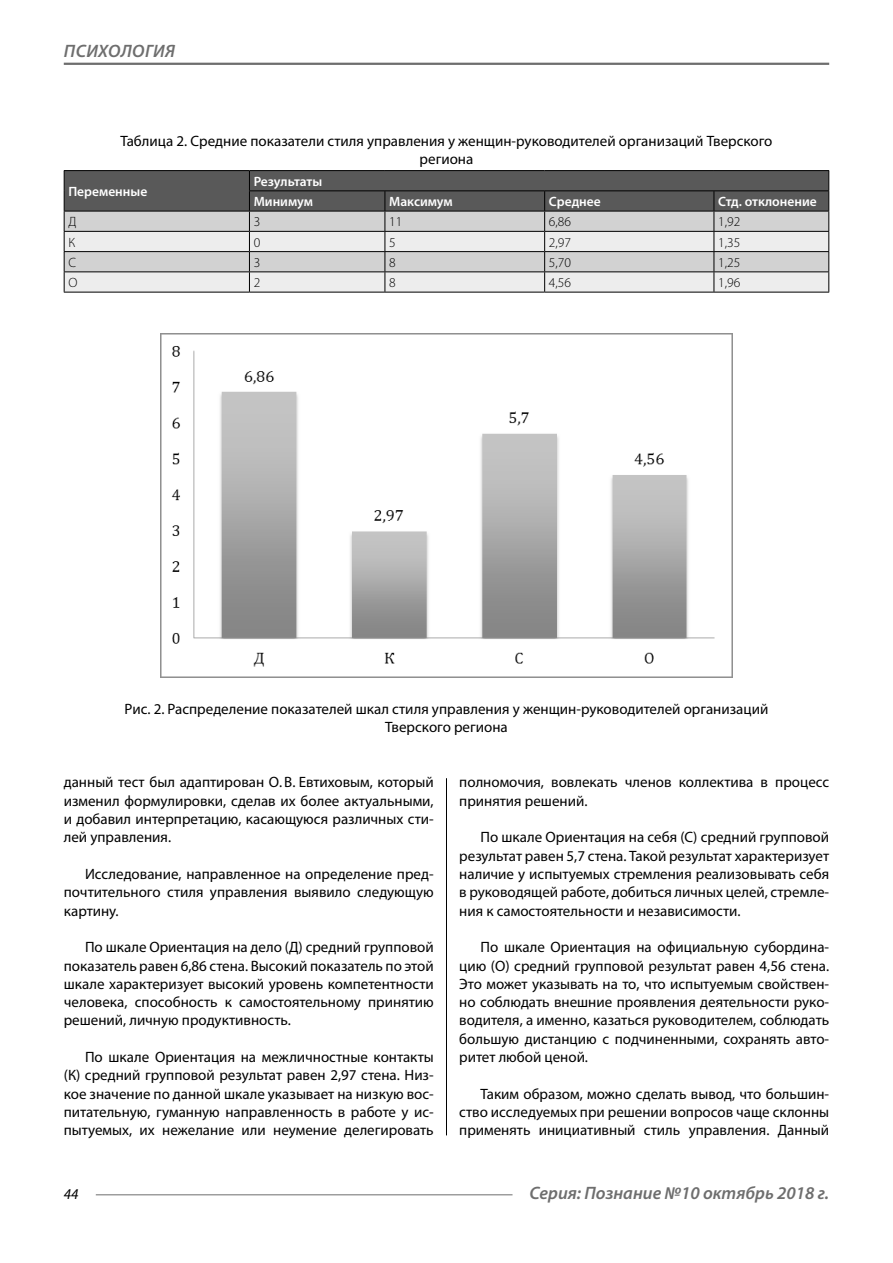
<style>
.page{position:relative;width:893px;height:1263px;background:#fff}
.page>*{position:absolute;margin:0;border:0;box-sizing:border-box;transform-origin:0 0}
.t1{font:italic 600 18px "Myriad Pro";color:#6e6e6e}
.Normal{font:15px/18.3px "Myriad Pro";color:#000;text-align:justify}
.podpis{font:15px/18.3px "Myriad Pro";color:#000;text-align:center}
.t2{font:italic 15px "Myriad Pro";color:#000}
.Tab_header{font:600 13.5px "Myriad Pro";color:#fff}
.Tab_content{font:300 13.5px "Myriad Pro";color:#000}
</style>
<div class="page">
<hr style="left:64px;top:63px;width:765px;height:2px;background:#6e6e6e">
<hr style="left:96px;top:1194px;width:416px;height:1px;background:#6e6e6e">
<hr style="left:64px;top:292px;width:185px;height:1px;background:#000">
<hr style="left:249px;top:292px;width:136px;height:1px;background:#000">
<hr style="left:385px;top:292px;width:160px;height:1px;background:#000">
<hr style="left:545px;top:292px;width:169px;height:1px;background:#000">
<hr style="left:714px;top:292px;width:115px;height:1px;background:#000">
<hr style="left:64px;top:170px;width:185px;height:1px;background:#000">
<hr style="left:249px;top:170px;width:136px;height:1px;background:#000">
<hr style="left:385px;top:170px;width:160px;height:1px;background:#000">
<hr style="left:545px;top:170px;width:169px;height:1px;background:#000">
<hr style="left:714px;top:170px;width:115px;height:1px;background:#000">
<svg style="left:64px;top:171px;width:765px;height:121px;background:#aaa"></svg>
<hr style="left:64px;top:211px;width:185px;height:1px;background:#000">
<hr style="left:249px;top:211px;width:136px;height:1px;background:#000">
<hr style="left:385px;top:211px;width:160px;height:1px;background:#000">
<hr style="left:545px;top:211px;width:169px;height:1px;background:#000">
<hr style="left:714px;top:211px;width:115px;height:1px;background:#000">
<img style="left:160px;top:333px;width:572px;height:344px">
<hr style="left:446px;top:778px;width:1px;height:357px;background:#000">
<p class="t1" style="left:64px;top:39px;width:57px">Психология</p>
<p class="podpis" style="left:120px;top:131px;width:653px">Таблица 2. Средние показатели стиля управления у женщин-руководителей организаций Тверского региона</p>
<p class="Tab_header" style="left:68px;top:183px;width:80px">Переменные</p>
<p class="Tab_header" style="left:254px;top:173px;width:70px">Результаты</p>
<p class="Tab_header" style="left:254px;top:193px;width:61px">Минимум</p>
<p class="Tab_header" style="left:389px;top:193px;width:65px">Максимум</p>
<p class="Tab_header" style="left:549px;top:193px;width:53px">Среднее</p>
<p class="Tab_header" style="left:718px;top:193px;width:100px">Стд. отклонение</p>
<p class="Tab_content" style="left:68px;top:214px;width:10px">Д</p>
<p class="Tab_content" style="left:254px;top:214px;width:8px">3</p>
<p class="Tab_content" style="left:389px;top:214px;width:15px">11</p>
<p class="Tab_content" style="left:549px;top:214px;width:24px">6,86</p>
<p class="Tab_content" style="left:718px;top:214px;width:24px">1,92</p>
<p class="Tab_content" style="left:68px;top:234px;width:8px">К</p>
<p class="Tab_content" style="left:254px;top:234px;width:8px">0</p>
<p class="Tab_content" style="left:389px;top:234px;width:8px">5</p>
<p class="Tab_content" style="left:549px;top:234px;width:24px">2,97</p>
<p class="Tab_content" style="left:718px;top:234px;width:24px">1,35</p>
<p class="Tab_content" style="left:68px;top:254px;width:9px">С</p>
<p class="Tab_content" style="left:254px;top:254px;width:8px">3</p>
<p class="Tab_content" style="left:389px;top:254px;width:8px">8</p>
<p class="Tab_content" style="left:549px;top:254px;width:24px">5,70</p>
<p class="Tab_content" style="left:718px;top:254px;width:24px">1,25</p>
<p class="Tab_content" style="left:68px;top:274px;width:11px">О</p>
<p class="Tab_content" style="left:254px;top:274px;width:8px">2</p>
<p class="Tab_content" style="left:389px;top:274px;width:8px">8</p>
<p class="Tab_content" style="left:549px;top:274px;width:24px">4,56</p>
<p class="Tab_content" style="left:718px;top:274px;width:24px">1,96</p>
<p class="podpis" style="left:125px;top:699px;width:645px">Рис. 2. Распределение показателей шкал стиля управления у женщин-руководителей организаций<br>Тверского региона</p>
<p class="Normal" style="left:64px;top:773px;width:371px">данный тест был адаптирован О.В. Евтиховым, который изменил формулировки, сделав их более актуальными, и добавил интерпретацию, касающуюся различных сти&shy;лей управления.</p>
<p class="Normal" style="left:64px;top:864px;width:371px;text-indent:21px">Исследование, направленное на определение пред&shy;почтительного стиля управления выявило следующую картину.</p>
<p class="Normal" style="left:64px;top:938px;width:371px;text-indent:21px">По шкале Ориентация на дело (Д) средний групповой показатель равен 6,86 стена. Высокий показатель по этой шкале характеризует высокий уровень компетентности человека, способность к самостоятельному принятию решений, личную продуктивность.</p>
<p class="Normal" style="left:64px;top:1048px;width:371px;text-indent:21px">По шкале Ориентация на межличностные контакты (К) средний групповой результат равен 2,97 стена. Низ&shy;кое значение по данной шкале указывает на низкую вос&shy;питательную, гуманную направленность в работе у ис&shy;пытуемых, их нежелание или неумение делегировать</p>
<p class="Normal" style="left:459px;top:773px;width:371px">полномочия, вовлекать членов коллектива в процесс принятия решений.</p>
<p class="Normal" style="left:459px;top:828px;width:371px;text-indent:21px">По шкале Ориентация на себя (С) средний групповой результат равен 5,7 стена. Такой результат характеризует наличие у испытуемых стремления реализовывать себя в руководящей работе, добиться личных целей, стремле&shy;ния к самостоятельности и независимости.</p>
<p class="Normal" style="left:459px;top:938px;width:371px;text-indent:21px">По шкале Ориентация на официальную субордина&shy;цию (О) средний групповой результат равен 4,56 стена.<br>Это может указывать на то, что испытуемым свойствен&shy;но соблюдать внешние проявления деятельности руко&shy;водителя, а именно, казаться руководителем, соблюдать большую дистанцию с подчиненными, сохранять авто&shy;ритет любой ценой.</p>
<p class="Normal" style="left:459px;top:1084px;width:371px;text-indent:21px">Таким образом, можно сделать вывод, что большин&shy;ство исследуемых при решении вопросов чаще склонны применять инициативный стиль управления. Данный</p>
<p class="t2" style="left:64px;top:1185px;width:16px">44</p>
<p class="t1" style="left:529px;top:1182px;width:301px">Серия: Познание №10 октябрь 2018 г.</p>
</div>
